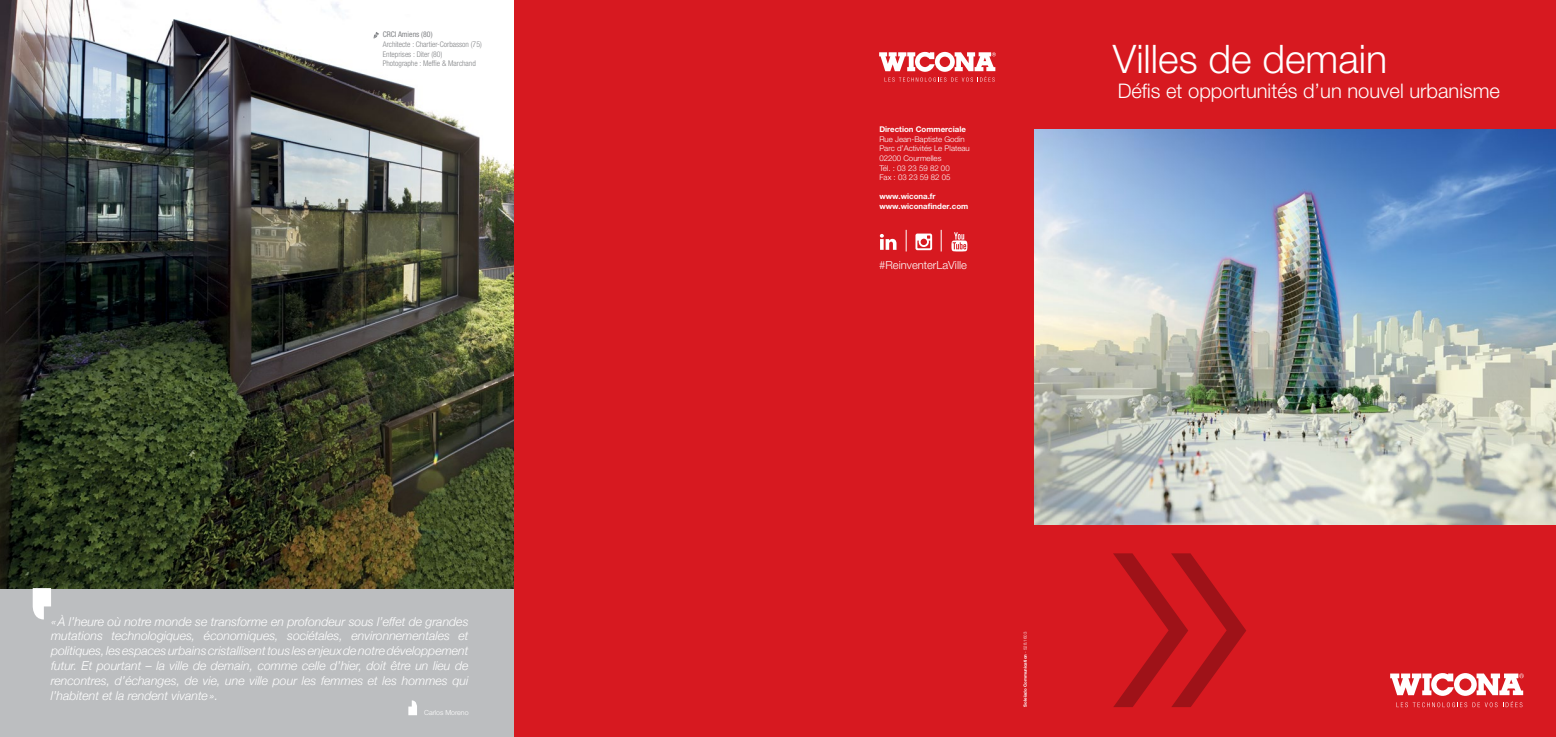
<style>
.page{position:relative;width:1556px;height:737px;background:#fff}
.page>*{position:absolute;margin:0;border:0;box-sizing:border-box;transform-origin:0 0}
.t1{font:300 39.38px "Helvetica Neue LT Pro";color:#fff}
.t2{font:300 20.12px "Helvetica Neue LT Pro";color:#fff}
.t3{font:italic 300 12.25px/14.9px "Helvetica Neue";color:#fff;text-align:justify}
.t4{font:300 11.2px "Helvetica Neue LT Pro";color:#fff}
.t5{font:300 7.88px/9.6px "Helvetica Neue LT Pro";color:#fff}
.t6{font:700 7.88px/9.6px "Helvetica Neue LT Pro";color:#fff}
.t7{font:300 condensed 7.79px/9.6px "Helvetica Neue LT Pro";color:#808285}
.t8{font:condensed 7.79px "Helvetica Neue LT Pro";color:#808285}
.t9{font:300 7px "Helvetica Neue";color:#fff}
.t10{font:700 4.38px "Helvetica Neue LT Pro";color:#fff}
.s1{font-weight:300}
</style>
<div class="page">
<div style="left:513px;top:0;width:1042px;height:737px;background:#d71920"></div>
<img style="left:1034px;top:129px;width:521px;height:396px">
<svg style="left:1113px;top:553px;width:133px;height:154px"></svg>
<svg style="left:1390px;top:673px;width:133px;height:34px"></svg>
<svg style="left:879px;top:52px;width:116px;height:30px"></svg>
<svg style="left:879px;top:234px;width:17px;height:16px"></svg>
<svg style="left:915px;top:233px;width:17px;height:17px"></svg>
<svg style="left:951px;top:232px;width:16px;height:19px"></svg>
<svg style="left:905px;top:230px;width:1px;height:21px"></svg>
<svg style="left:940px;top:230px;width:1px;height:21px"></svg>
<div style="left:0;top:588px;width:513px;height:149px;background:#bcbec0"></div>
<img style="left:0;top:0;width:513px;height:588px">
<svg style="left:373px;top:32px;width:6px;height:7px"></svg>
<svg style="left:33px;top:588px;width:18px;height:31px"></svg>
<svg style="left:408px;top:700px;width:9px;height:15px"></svg>
<p class="t8" style="left:383px;top:30px;width:51px">CRCI Amiens (80)</p>
<p class="t7" style="left:383px;top:39px;width:101px">Architecte : Chartier-Corbasson (75)<br>Enteprises : Diter (80)<br>Photographe : Meffie &amp; Marchand</p>
<p class="t3" style="left:51px;top:613px;width:419px">« À l’heure où notre monde se transforme en profondeur sous l’effet de grandes mutations technologiques, économiques, sociétales, environnementales et politiques,lesespacesurbainscristallisenttous lesenjeuxdenotredéveloppement futur. Et pourtant – la ville de demain, comme celle d’hier, doit être un lieu de rencontres, d’échanges, de vie, une ville pour les femmes et les hommes qui l’habitent et la rendent vivante ».</p>
<p class="t9" style="left:424px;top:708px;width:46px">Carlos Moreno</p>
<p class="t6" style="left:879px;top:124px;width:88px">Direction Commerciale</p>
<p class="t5" style="left:879px;top:134px;width:92px">Rue Jean-Baptiste Godin<br>Parc d’Activités Le Plateau<br>02200 Courmelles<br>Tél. : 03 23 59 82 00<br>Fax : 03 23 59 82 05</p>
<p class="t6" style="left:879px;top:192px;width:90px">www.wicona.fr www.wiconafinder.com</p>
<p class="t4" style="left:879px;top:258px;width:89px">#ReinventerLaVille</p>
<h1 class="t1" style="left:1112px;top:34px;width:276px">Villes de demain</h1>
<h2 class="t2" style="left:1117px;top:78px;width:384px">Défis et opportunités d’un nouvel urbanisme</h2>
<p class="t10" style="left:1022px;top:706px;width:76px;rotate:-90deg">Soleïado Communication <span class="s1">- 528.1603</span></p>
</div>
